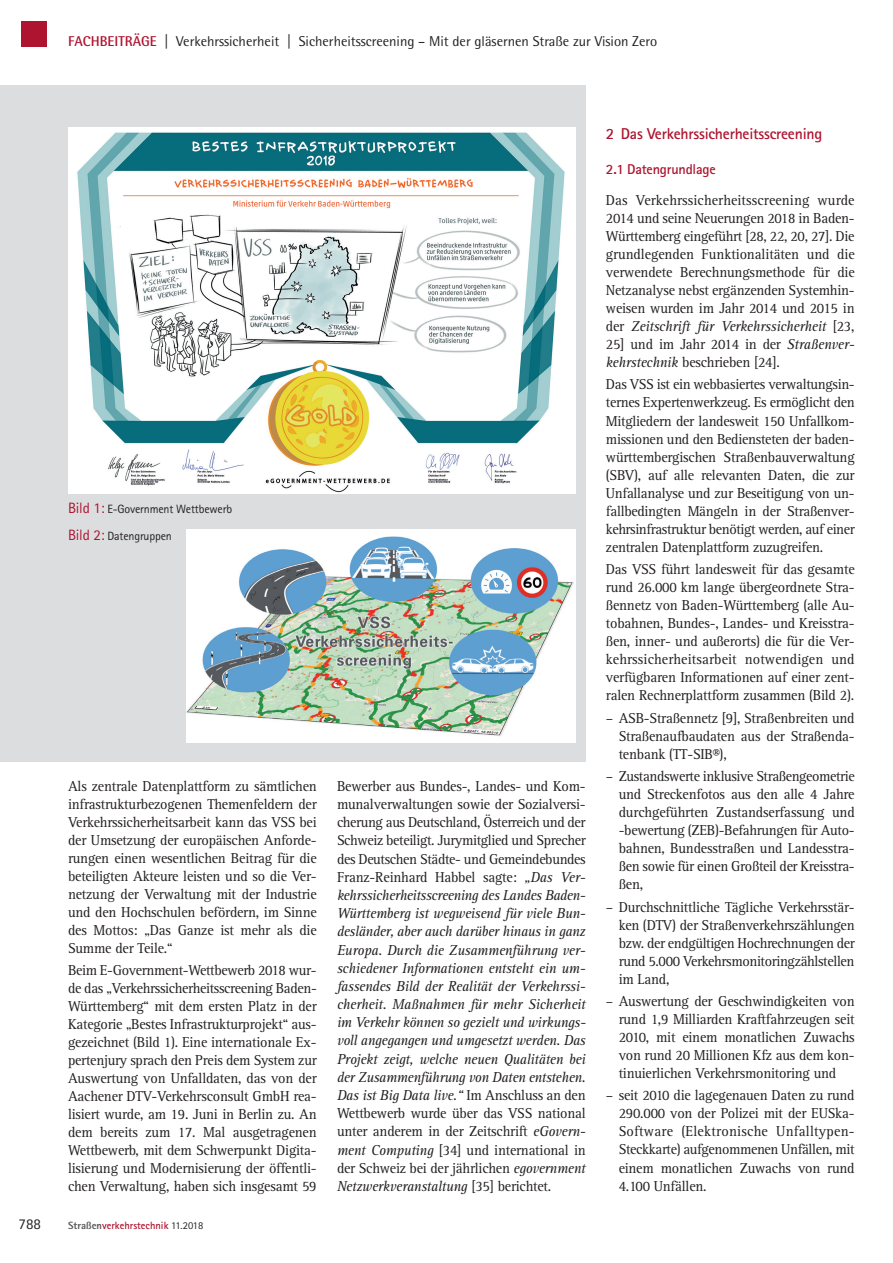
<style>
.page{position:relative;width:893px;height:1263px;background:#fff}
.page>*{position:absolute;margin:0;border:0;box-sizing:border-box;transform-origin:0 0}
.t1{font:700 15.75px "Rotis Sans Serif W1 G";letter-spacing:-.015em;color:#ae142f}
.t2{font:15px "Rotis Sans Serif W1 G";color:#231f20}
.t3{font:14.85px/18px "Rotis Serif W1 G";letter-spacing:-.015em;color:#231f20;text-align:justify;scale:.96 1}
.t4{font:italic 14.85px/18.1px "Rotis Serif W1 G";letter-spacing:-.015em;color:#231f20;text-align:justify;scale:.96 1}
.t5{font:14.25px "Rotis Semi Sans W1 G";color:#231f20}
.t6{font:700 14.25px "Rotis Sans Serif W1 G";letter-spacing:-.015em;color:#ae142f}
.t7{font:12px "Rotis Sans Serif W1 G";letter-spacing:-.015em;color:#231f20}
.t8{font:700 10.5px "Rotis Sans Serif W1 G";color:#ae142f}
.s1{font-weight:700;color:#ae142f}
.s2{font-size:15px;color:#ae142f}
.s3{font-weight:800;color:#57585a}
.s4{font-weight:400;color:#231f20}
.s5{font-style:normal}
.s6{font-style:italic}
</style>
<div class="page">
<div style="left:21px;top:21px;width:26px;height:26px;background:#ae142f"></div>
<div style="left:0;top:85px;width:586px;height:676px;background:#dcdddf"></div>
<img style="left:68px;top:128px;width:508px;height:366px">
<img style="left:186px;top:529px;width:390px;height:214px">
<p class="t5" style="left:68px;top:33px;width:591px"><span class="s1">FACHBEITRÄGE</span> | Verkehrssicherheit | Sicherheitsscreening – Mit der gläsernen Straße zur Vision Zero</p>
<p class="t2" style="left:19px;top:1215px;width:24px">788</p>
<p class="t7" style="left:68px;top:502px;width:166px"><span class="s2">Bild 1:</span> E-Government Wettbewerb</p>
<p class="t7" style="left:68px;top:529px;width:105px"><span class="s2">Bild 2:</span> Datengruppen</p>
<p class="t3" style="left:68px;top:777px;width:261px">Als zentrale Datenplattform zu sämtlichen infrastrukturbezogenen Themenfeldern der Verkehrssicherheitsarbeit kann das VSS bei der Umsetzung der europäischen Anforde&shy;rungen einen wesentlichen Beitrag für die beteiligten Akteure leisten und so die Ver&shy;netzung der Verwaltung mit der Industrie und den Hochschulen befördern, im Sinne des Mottos: „Das Ganze ist mehr als die Summe der Teile.“</p>
<p class="t3" style="left:68px;top:961px;width:261px">Beim E-Government-Wettbewerb 2018 wur&shy;de das „Verkehrssicherheitsscreening Baden-Württemberg“ mit dem ersten Platz in der Kategorie „Bestes Infrastrukturprojekt“ aus&shy;gezeichnet (Bild 1). Eine internationale Ex&shy;pertenjury sprach den Preis dem System zur Auswertung von Unfalldaten, das von der Aachener DTV-Verkehrsconsult GmbH rea&shy;lisiert wurde, am 19. Juni in Berlin zu. An dem bereits zum 17. Mal ausgetragenen Wettbewerb, mit dem Schwerpunkt Digita&shy;lisierung und Modernisierung der öffentli&shy;chen Verwaltung, haben sich insgesamt 59</p>
<p class="t8" style="left:68px;top:1219px;width:137px"><span class="s3">Straßen</span>verkehrstechnik <span class="s4">11.2018</span></p>
<p class="t4" style="left:337px;top:777px;width:261px"><span class="s5">Bewerber aus Bundes-, Landes- und Kom&shy;munalverwaltungen sowie der Sozialversi&shy;cherung aus Deutschland, Österreich und der Schweiz beteiligt. Jurymitglied und Sprecher des Deutschen Städte- und Gemeindebundes Franz-Reinhard Habbel sagte:</span> „Das Ver&shy;kehrssicherheitsscreening des Landes Baden-Württemberg ist wegweisend für viele Bun&shy;desländer, aber auch darüber hinaus in ganz Europa. Durch die Zusammenführung ver&shy;schiedener Informationen entsteht ein um&shy;fassendes Bild der Realität der Verkehrssi&shy;cherheit. Maßnahmen für mehr Sicherheit im Verkehr können so gezielt und wirkungs&shy;voll angegangen und umgesetzt werden. Das Projekt zeigt, welche neuen Qualitäten bei der Zusammenführung von Daten entstehen.<br>Das ist Big Data live.“ <span class="s5">Im Anschluss an den Wettbewerb wurde über das VSS national unter anderem in der Zeitschrift</span> eGovern&shy;ment Computing <span class="s5">[34] und international in der Schweiz bei der jährlichen</span> egovernment Netzwerkveranstaltung <span class="s5">[35] berichtet.</span></p>
<p class="t1" style="left:606px;top:123px;width:218px">2 Das Verkehrssicherheitsscreening</p>
<p class="t6" style="left:606px;top:160px;width:111px">2.1 Datengrundlage</p>
<p class="t3" style="left:606px;top:191px;width:261px">Das Verkehrssicherheitsscreening wurde 2014 und seine Neuerungen 2018 in Baden-Württemberg eingeführt [28, 22, 20, 27]. Die grundlegenden Funktionalitäten und die verwendete Berechnungsmethode für die Netzanalyse nebst ergänzenden Systemhin&shy;weisen wurden im Jahr 2014 und 2015 in der <span class="s6">Zeitschrift für Verkehrssicherheit</span> [23, 25] und im Jahr 2014 in der <span class="s6">Straßenver&shy;kehrstechnik</span> beschrieben [24].</p>
<p class="t3" style="left:606px;top:375px;width:261px">Das VSS ist ein webbasiertes verwaltungsin&shy;ternes Expertenwerkzeug. Es ermöglicht den Mitgliedern der landesweit 150 Unfallkom&shy;missionen und den Bediensteten der baden&shy;württembergischen Straßenbauverwaltung (SBV), auf alle relevanten Daten, die zur Unfallanalyse und zur Beseitigung von un&shy;fallbedingten Mängeln in der Straßenver&shy;kehrsinfrastruktur benötigt werden, auf einer zentralen Datenplattform zuzugreifen.</p>
<p class="t3" style="left:606px;top:560px;width:261px">Das VSS führt landesweit für das gesamte rund 26.000 km lange übergeordnete Stra&shy;ßennetz von Baden-Württemberg (alle Au&shy;tobahnen, Bundes-, Landes- und Kreisstra&shy;ßen, inner- und außerorts) die für die Ver&shy;kehrssicherheitsarbeit notwendigen und verfügbaren Informationen auf einer zent&shy;ralen Rechnerplattform zusammen (Bild 2).</p>
<p class="t3" style="left:619px;top:709px;width:247px;text-indent:-13px">– ASB-Straßennetz [9], Straßenbreiten und Straßenaufbaudaten aus der Straßenda&shy;tenbank (TT-SIB®),</p>
<p class="t3" style="left:619px;top:767px;width:247px;text-indent:-13px">– Zustandswerte inklusive Straßengeometrie und Streckenfotos aus den alle 4 Jahre durchgeführten Zustandserfassung und -bewertung (ZEB)-Befahrungen für Auto&shy;bahnen, Bundesstraßen und Landesstra&shy;ßen sowie für einen Großteil der Kreisstra&shy;ßen,</p>
<p class="t3" style="left:619px;top:897px;width:247px;text-indent:-13px">– Durchschnittliche Tägliche Verkehrsstär&shy;ken (DTV) der Straßenverkehrszählungen bzw. der endgültigen Hochrechnungen der rund 5.000 Verkehrsmonitoringzählstellen im Land,</p>
<p class="t3" style="left:619px;top:992px;width:247px;text-indent:-13px">– Auswertung der Geschwindigkeiten von rund 1,9 Milliarden Kraftfahrzeugen seit 2010, mit einem monatlichen Zuwachs von rund 20 Millionen Kfz aus dem kon&shy;tinuierlichen Verkehrsmonitoring und</p>
<p class="t3" style="left:619px;top:1086px;width:247px;text-indent:-13px">– seit 2010 die lagegenauen Daten zu rund 290.000 von der Polizei mit der EUSka-Software (Elektronische Unfalltypen-Steckkarte) aufgenommenen Unfällen, mit einem monatlichen Zuwachs von rund 4.100 Unfällen.</p>
</div>
